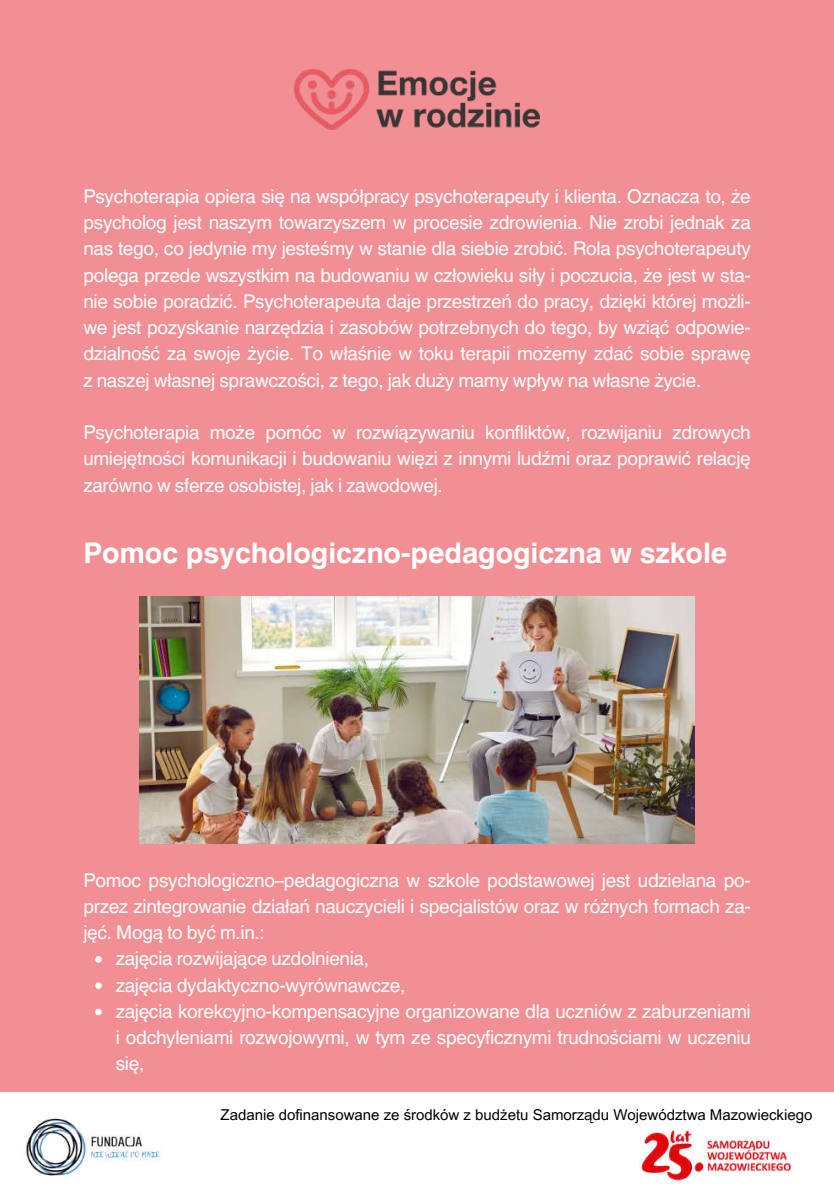
<style>
.page{position:relative;width:834px;height:1191px;background:#fff}
.page>*{position:absolute;margin:0;border:0;box-sizing:border-box;transform-origin:0 0}
.t1{font:700 28.53px "Helvetica World";letter-spacing:-.005em;color:#fff}
.t2{font:19.07px/26.2px "Helvetica World";letter-spacing:-.015em;color:#fff;text-align:justify}
.t3{font:15.05px "Arial MT Pro";color:#000}
</style>
<div class="page">
<div style="left:0;top:0;width:833px;height:1120px;background:#f28f94"></div>
<img style="left:294px;top:69px;width:245px;height:61px">
<div style="left:0;top:1092px;width:833px;height:98px;background:#fff"></div>
<img style="left:26px;top:1118px;width:137px;height:58px">
<img style="left:641px;top:1130px;width:151px;height:51px">
<img style="left:140px;top:596px;width:554px;height:247px">
<svg style="left:95px;top:956px;width:7px;height:6px"></svg>
<svg style="left:95px;top:982px;width:7px;height:6px"></svg>
<svg style="left:95px;top:1008px;width:7px;height:7px"></svg>
<p class="t2" style="left:83px;top:183px;width:668px">Psychoterapia opiera się na współpracy psychoterapeuty i klienta. Oznacza to, że psycholog jest naszym towarzyszem w procesie zdrowienia. Nie zrobi jednak za nas tego, co jedynie my jesteśmy w stanie dla siebie zrobić. Rola psychoterapeuty polega przede wszystkim na budowaniu w człowieku siły i poczucia, że jest w sta&shy;nie sobie poradzić. Psychoterapeuta daje przestrzeń do pracy, dzięki której możli&shy;we jest pozyskanie narzędzia i zasobów potrzebnych do tego, by wziąć odpowie&shy;dzialność za swoje życie. To właśnie w toku terapii możemy zdać sobie sprawę z naszej własnej sprawczości, z tego, jak duży mamy wpływ na własne życie.</p>
<p class="t2" style="left:83px;top:419px;width:668px">Psychoterapia może pomóc w rozwiązywaniu konfliktów, rozwijaniu zdrowych umiejętności komunikacji i budowaniu więzi z innymi ludźmi oraz poprawić relację zarówno w sferze osobistej, jak i zawodowej.</p>
<h1 class="t1" style="left:83px;top:530px;width:645px">Pomoc psychologiczno-pedagogiczna w szkole</h1>
<p class="t2" style="left:83px;top:866px;width:668px">Pomoc psychologiczno–pedagogiczna w szkole podstawowej jest udzielana po-</p>
<p class="t2" style="left:83px;top:893px;width:668px">przez zintegrowanie działań nauczycieli i specjalistów oraz w różnych formach za-</p>
<p class="t2" style="left:83px;top:919px;width:183px">jęć. Mogą to być m.in.:</p>
<p class="t2" style="left:116px;top:945px;width:255px">zajęcia rozwijające uzdolnienia,</p>
<p class="t2" style="left:116px;top:971px;width:291px">zajęcia dydaktyczno-wyrównawcze,</p>
<p class="t2" style="left:116px;top:998px;width:636px">zajęcia korekcyjno-kompensacyjne organizowane dla uczniów z zaburzeniami</p>
<p class="t2" style="left:116px;top:1024px;width:636px">i odchyleniami rozwojowymi, w tym ze specyficznymi trudnościami w uczeniu</p>
<p class="t2" style="left:116px;top:1050px;width:30px">się,</p>
<p class="t3" style="left:220px;top:1109px;width:593px">Zadanie dofinansowane ze środków z budżetu Samorządu Województwa Mazowieckiego</p>
</div>
